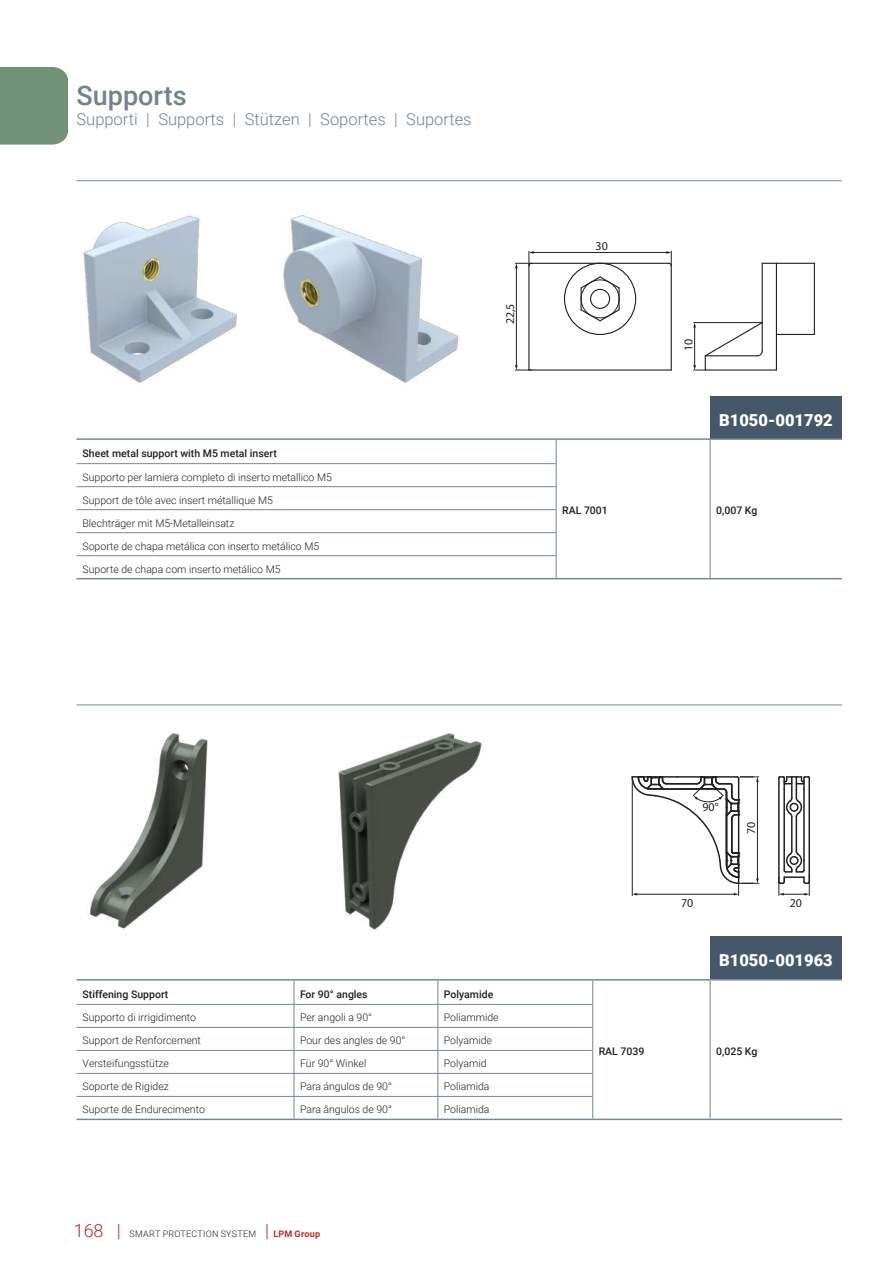
<style>
.page{position:relative;width:893px;height:1263px;background:#fff}
.page>*{position:absolute;margin:0;border:0;box-sizing:border-box;transform-origin:0 0}
.t1{font:500 27px "Roboto";color:#728292}
.t2{font:300 16.5px "Roboto";color:#728292}
.t3{font:900 16.5px "Roboto";color:#fff}
.t4{font:12px "Myriad Pro";color:#231f20}
.t5{font:300 10.5px/23px "Roboto";color:#231f20}
.t6{font:500 10.5px "Roboto";color:#231f20}
.t7{font:300 9px "Roboto";letter-spacing:.03em;color:#231f20}
.s1{font-size:18px;color:#b72b2a}
.s2{font-weight:700;color:#b72b2a}
</style>
<div class="page">
<div style="left:0;top:67px;width:68px;height:78px;background:#729377"></div>
<hr style="left:77px;top:180px;width:765px;height:1px;background:#729377">
<hr style="left:77px;top:704px;width:765px;height:1px;background:#729377">
<img style="left:83px;top:215px;width:154px;height:168px">
<img style="left:283px;top:214px;width:176px;height:169px">
<hr style="left:533px;top:252px;width:134px;height:1px;background:#231f20">
<hr style="left:516px;top:267px;width:1px;height:99px;background:#231f20">
<svg style="left:515px;top:365px;width:15px;height:6px"></svg>
<hr style="left:529px;top:369px;width:142px;height:2px;background:#231f20">
<hr style="left:528px;top:266px;width:1px;height:104px;background:#231f20">
<hr style="left:671px;top:266px;width:1px;height:104px;background:#231f20">
<hr style="left:531px;top:263px;width:138px;height:1px;background:#231f20">
<hr style="left:705px;top:369px;width:71px;height:2px;background:#231f20">
<hr style="left:776px;top:263px;width:1px;height:107px;background:#231f20">
<hr style="left:762px;top:263px;width:1px;height:88px;background:#231f20">
<svg style="left:763px;top:263px;width:13px;height:1px"></svg>
<hr style="left:776px;top:263px;width:38px;height:1px;background:#231f20">
<hr style="left:814px;top:263px;width:1px;height:71px;background:#231f20">
<hr style="left:776px;top:334px;width:38px;height:1px;background:#231f20">
<svg style="left:580px;top:276px;width:40px;height:46px"></svg>
<div style="left:564px;top:263px;width:72px;height:72px;border:1px solid #231f20;border-radius:50%"></div>
<div style="left:590px;top:289px;width:20px;height:20px;border:1px solid #231f20;border-radius:50%"></div>
<svg style="left:515px;top:251px;width:19px;height:17px"></svg>
<svg style="left:666px;top:251px;width:6px;height:16px"></svg>
<svg style="left:693px;top:321px;width:71px;height:50px"></svg>
<div style="left:710px;top:396px;width:132px;height:42px;background:#455869"></div>
<svg style="left:556px;top:440px;width:1px;height:138px"></svg>
<svg style="left:710px;top:440px;width:1px;height:138px"></svg>
<hr style="left:77px;top:438px;width:479px;height:2px;background:#72869e">
<hr style="left:556px;top:438px;width:154px;height:2px;background:#72869e">
<hr style="left:710px;top:438px;width:132px;height:2px;background:#72869e">
<hr style="left:77px;top:578px;width:479px;height:1px;background:#72869e">
<hr style="left:556px;top:578px;width:154px;height:1px;background:#72869e">
<hr style="left:710px;top:578px;width:132px;height:1px;background:#72869e">
<hr style="left:77px;top:463px;width:479px;height:1px;background:#72869e">
<hr style="left:77px;top:486px;width:479px;height:1px;background:#72869e">
<hr style="left:77px;top:509px;width:479px;height:1px;background:#72869e">
<hr style="left:77px;top:532px;width:479px;height:1px;background:#72869e">
<hr style="left:77px;top:555px;width:479px;height:1px;background:#72869e">
<img style="left:90px;top:733px;width:118px;height:196px">
<img style="left:338px;top:733px;width:144px;height:197px">
<hr style="left:808px;top:778px;width:2px;height:104px;background:#231f20">
<hr style="left:778px;top:778px;width:2px;height:104px;background:#231f20">
<hr style="left:803px;top:789px;width:2px;height:71px;background:#231f20">
<hr style="left:796px;top:817px;width:1px;height:34px;background:#231f20">
<hr style="left:791px;top:817px;width:1px;height:34px;background:#231f20">
<hr style="left:783px;top:789px;width:2px;height:81px;background:#231f20">
<svg style="left:778px;top:776px;width:32px;height:42px"></svg>
<svg style="left:778px;top:850px;width:32px;height:45px"></svg>
<svg style="left:631px;top:776px;width:128px;height:119px"></svg>
<div style="left:710px;top:936px;width:132px;height:43px;background:#455869"></div>
<svg style="left:294px;top:980px;width:1px;height:139px"></svg>
<svg style="left:438px;top:980px;width:1px;height:139px"></svg>
<svg style="left:592px;top:980px;width:1px;height:139px"></svg>
<svg style="left:710px;top:980px;width:1px;height:139px"></svg>
<hr style="left:77px;top:979px;width:217px;height:1px;background:#72869e">
<hr style="left:294px;top:979px;width:144px;height:1px;background:#72869e">
<hr style="left:438px;top:979px;width:155px;height:1px;background:#72869e">
<hr style="left:593px;top:979px;width:117px;height:1px;background:#72869e">
<hr style="left:710px;top:979px;width:132px;height:1px;background:#72869e">
<hr style="left:77px;top:1119px;width:217px;height:1px;background:#72869e">
<hr style="left:294px;top:1119px;width:144px;height:1px;background:#72869e">
<hr style="left:438px;top:1119px;width:155px;height:1px;background:#72869e">
<hr style="left:593px;top:1119px;width:117px;height:1px;background:#72869e">
<hr style="left:710px;top:1119px;width:132px;height:1px;background:#72869e">
<hr style="left:77px;top:1004px;width:217px;height:1px;background:#72869e">
<hr style="left:294px;top:1004px;width:144px;height:1px;background:#72869e">
<hr style="left:438px;top:1004px;width:154px;height:1px;background:#72869e">
<hr style="left:77px;top:1027px;width:217px;height:1px;background:#72869e">
<hr style="left:294px;top:1027px;width:144px;height:1px;background:#72869e">
<hr style="left:438px;top:1027px;width:154px;height:1px;background:#72869e">
<hr style="left:77px;top:1050px;width:217px;height:1px;background:#72869e">
<hr style="left:294px;top:1050px;width:144px;height:1px;background:#72869e">
<hr style="left:438px;top:1050px;width:154px;height:1px;background:#72869e">
<hr style="left:77px;top:1073px;width:217px;height:1px;background:#72869e">
<hr style="left:294px;top:1073px;width:144px;height:1px;background:#72869e">
<hr style="left:438px;top:1073px;width:154px;height:1px;background:#72869e">
<hr style="left:77px;top:1096px;width:217px;height:1px;background:#72869e">
<hr style="left:294px;top:1096px;width:144px;height:1px;background:#72869e">
<hr style="left:438px;top:1096px;width:154px;height:1px;background:#72869e">
<h1 class="t1" style="left:77px;top:85px;width:112px">Supports</h1>
<h2 class="t2" style="left:77px;top:107px;width:397px">Supporti | Supports | Stützen | Soportes | Suportes</h2>
<p class="t6" style="left:83px;top:446px;width:196px">Sheet metal support with M5 metal insert</p>
<p class="t5" style="left:83px;top:465px;width:251px">Supporto per lamiera completo di inserto metallico M5<br>Support de tôle avec insert métallique M5<br>Blechträger mit M5-Metalleinsatz<br>Soporte de chapa metálica con inserto metálico M5<br>Suporte de chapa com inserto metálico M5</p>
<p class="t4" style="left:506px;top:324px;width:22px;rotate:-90deg">22,5</p>
<p class="t4" style="left:596px;top:242px;width:14px">30</p>
<p class="t4" style="left:684px;top:351px;width:14px;rotate:-90deg">10</p>
<h2 class="t3" style="left:719px;top:410px;width:115px">B1050-001792</h2>
<p class="t6" style="left:562px;top:503px;width:47px">RAL 7001</p>
<p class="t6" style="left:716px;top:503px;width:43px">0,007 Kg</p>
<p class="t6" style="left:83px;top:986px;width:87px">Stiffening Support</p>
<p class="t6" style="left:300px;top:986px;width:69px">For 90° angles</p>
<p class="t6" style="left:444px;top:986px;width:51px">Polyamide</p>
<p class="t5" style="left:83px;top:1006px;width:115px">Supporto di irrigidimento</p>
<p class="t5" style="left:300px;top:1006px;width:74px">Per angoli a 90°</p>
<p class="t5" style="left:444px;top:1006px;width:56px">Poliammide</p>
<p class="t5" style="left:83px;top:1029px;width:120px">Support de Renforcement</p>
<p class="t5" style="left:300px;top:1029px;width:107px">Pour des angles de 90°</p>
<p class="t5" style="left:444px;top:1029px;width:50px">Polyamide</p>
<p class="t5" style="left:83px;top:1052px;width:88px">Versteifungsstütze</p>
<p class="t5" style="left:300px;top:1052px;width:68px">Für 90° Winkel</p>
<p class="t5" style="left:444px;top:1052px;width:44px">Polyamid</p>
<p class="t5" style="left:83px;top:1075px;width:88px">Soporte de Rigidez</p>
<p class="t5" style="left:300px;top:1075px;width:94px">Para ángulos de 90°</p>
<p class="t5" style="left:444px;top:1075px;width:47px">Poliamida</p>
<p class="t5" style="left:83px;top:1098px;width:124px">Suporte de Endurecimento</p>
<p class="t5" style="left:300px;top:1098px;width:94px">Para ângulos de 90°</p>
<p class="t5" style="left:444px;top:1098px;width:47px">Poliamida</p>
<p class="t7" style="left:74px;top:1228px;width:248px"><span class="s1">168 |</span> SMART PROTECTION SYSTEM <span class="s1">|</span> <span class="s2">LPM Group</span></p>
<p class="t4" style="left:702px;top:800px;width:18px">90°</p>
<p class="t4" style="left:744px;top:834px;width:14px;rotate:-90deg">70</p>
<p class="t4" style="left:681px;top:895px;width:14px">70</p>
<p class="t4" style="left:790px;top:895px;width:14px">20</p>
<h2 class="t3" style="left:719px;top:951px;width:115px">B1050-001963</h2>
<p class="t6" style="left:599px;top:1044px;width:47px">RAL 7039</p>
<p class="t6" style="left:716px;top:1044px;width:43px">0,025 Kg</p>
</div>
